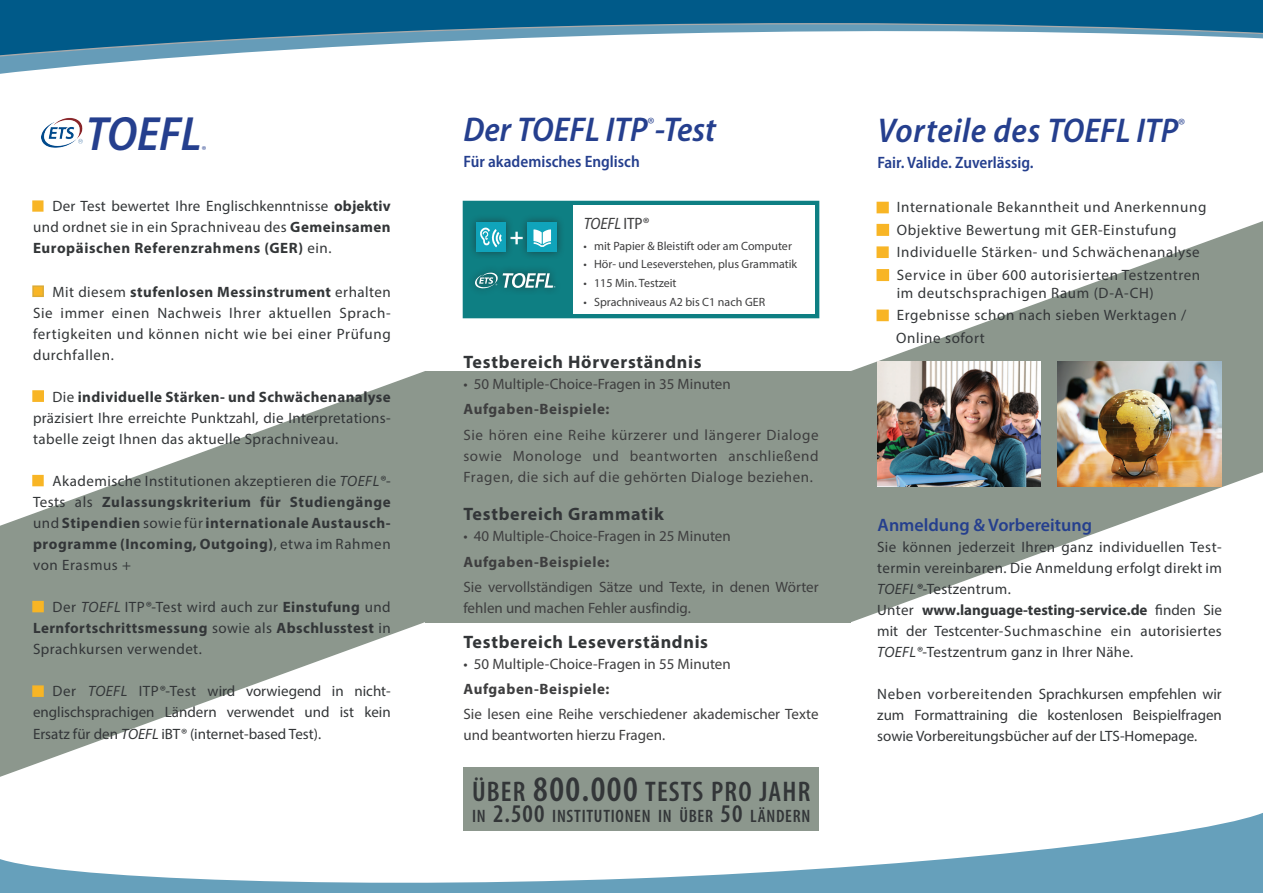
<style>
.page{position:relative;width:1263px;height:893px;background:#fff}
.page>*{position:absolute;margin:0;border:0;box-sizing:border-box;transform-origin:0 0}
.t1{font:italic 600 semi-condensed 48.3px "Myriad Pro";color:#253f8e}
.t2{font:italic 600 semi-condensed 34.5px "Myriad Pro";color:#253f8e}
.t3{font:600 condensed 28.5px "Myriad Pro";letter-spacing:.04em;color:#333638}
.t4{font:700 18px "Myriad Pro";letter-spacing:.04em;color:#333638}
.t5{font:600 condensed 18px "Myriad Pro";letter-spacing:.04em;color:#333638}
.t6{font:600 18px "Myriad Pro";color:#253f8e}
.t7{font:600 semi-condensed 16.5px "Myriad Pro";color:#253f8e}
.bullets{font:italic semi-condensed 16.5px "Myriad Pro";letter-spacing:-.005em;color:#3e3e3f}
.t8{font:15px/21px "Myriad Pro";letter-spacing:.03em;color:#333638;text-align:justify}
.example{font:15px/21px "Myriad Pro";color:#3e3e3f}
.t9{font:700 15px/21px "Myriad Pro";letter-spacing:.04em;color:#333638;text-align:justify}
.t10{font:15px/21px "Myriad Pro";color:#333638;text-align:right}
.example-2{font:700 15px "Myriad Pro";letter-spacing:.04em;color:#3e3e3f}
.t11{font:12px "Myriad Pro";color:#3e3e3f}
.t12{font:300 11.55px "Myriad Pro";color:#253f8e}
.s1{font-weight:700}
.s2{font-weight:400}
.s3{font-weight:400;font-style:italic}
.s4{font-style:italic}
.s5{font-style:normal}
.s6{font-size:36px}
.s7{font-size:25.5px}
.s8{font-weight:600;font-style:italic}
</style>
<div class="page">
<svg style="left:0;top:813px;width:1263px;height:80px"></svg>
<svg style="left:0;top:58px;width:168px;height:16px"></svg>
<div style="left:0;top:0;width:1263px;height:23px;background:#005a89"></div>
<svg style="left:0;top:23px;width:1263px;height:35px"></svg>
<svg style="left:0;top:371px;width:425px;height:406px;fill:#8c978d"></svg>
<div style="left:425px;top:371px;width:425px;height:251px;background:#8c978d"></div>
<svg style="left:850px;top:221px;width:413px;height:401px"></svg>
<div style="left:32px;top:200px;width:12px;height:12px;background:#f8b525;border:2px solid #f8b525"></div>
<div style="left:32px;top:390px;width:12px;height:12px;background:#f8b525;border:2px solid #f8b525"></div>
<div style="left:32px;top:475px;width:12px;height:11px;background:#f8b525;border:2px solid #f8b525"></div>
<div style="left:32px;top:285px;width:12px;height:12px;background:#f8b525;border:2px solid #dbab37"></div>
<div style="left:32px;top:601px;width:12px;height:11px;background:#f8b525;border:2px solid #f8b525"></div>
<div style="left:32px;top:685px;width:12px;height:12px;background:#f8b525;border:2px solid #f8b525"></div>
<div style="left:876px;top:202px;width:13px;height:11px;background:#f8b525;border:2px solid #f8b525"></div>
<div style="left:876px;top:224px;width:13px;height:12px;background:#f8b525;border:2px solid #f8b525"></div>
<div style="left:876px;top:246px;width:13px;height:12px;background:#f8b525;border:2px solid #f8b525"></div>
<div style="left:876px;top:269px;width:13px;height:12px;background:#f8b525;border:2px solid #f8b525"></div>
<div style="left:876px;top:310px;width:13px;height:11px;background:#f8b525;border:2px solid #f8b525"></div>
<div style="left:463px;top:201px;width:356px;height:117px;background:#0e7f83"></div>
<div style="left:573px;top:206px;width:241px;height:108px;background:#fff"></div>
<img style="left:877px;top:361px;width:164px;height:126px">
<img style="left:1058px;top:361px;width:164px;height:126px">
<img style="left:41px;top:118px;width:50px;height:30px">
<div style="left:463px;top:767px;width:356px;height:64px;background:#8c978d"></div>
<svg style="left:475px;top:272px;width:80px;height:17px"></svg>
<svg style="left:514px;top:232px;width:5px;height:12px"></svg>
<div style="left:468px;top:214px;width:46px;height:46px;background:#231f20;opacity:.6"></div>
<div style="left:476px;top:222px;width:30px;height:30px;background:#10a4bb"></div>
<svg style="left:480px;top:228px;width:22px;height:19px"></svg>
<div style="left:519px;top:214px;width:47px;height:46px;background:#231f20;opacity:.6"></div>
<div style="left:527px;top:222px;width:30px;height:30px;background:#10a4bb"></div>
<svg style="left:533px;top:229px;width:18px;height:18px"></svg>
<p class="t1" style="left:86px;top:108px;width:117px">TOEFL</p>
<p class="t12" style="left:202px;top:144px;width:6px">®</p>
<p class="t8" style="left:33px;top:195px;width:359px;text-indent:20px">Der Test bewertet Ihre Englischkenntnisse <span class="s1">objektiv </span>und ordnet sie in ein Sprachniveau des <span class="s1">Gemeinsamen Europäischen Referenzrahmens (GER)</span> ein.</p>
<p class="t8" style="left:33px;top:281px;width:359px;text-indent:20px">Mit diesem <span class="s1">stufenlosen Messinstrument</span> erhalten Sie immer einen Nachweis Ihrer aktuellen Sprach&shy;fertigkeiten und können nicht wie bei einer Prüfung durchfallen.</p>
<p class="t8" style="left:33px;top:386px;width:359px;text-indent:20px">Die <span class="s1">individuelle Stärken- und Schwächenanalyse </span>präzisiert Ihre erreichte Punktzahl, die Interpretations&shy;tabelle zeigt Ihnen das aktuelle Sprachniveau.</p>
<p class="t9" style="left:33px;top:470px;width:359px;text-indent:20px"><span class="s2">Akademische Institutionen akzeptieren die</span> <span class="s3">TOEFL®</span><span class="s2">- Tests als</span> Zulassungskriterium für Studiengänge <span class="s2">und</span> Stipendien <span class="s2">sowie für</span> internationale Austausch&shy;programme (Incoming, Outgoing)<span class="s2">, etwa im Rahmen von Erasmus +</span></p>
<p class="t8" style="left:33px;top:596px;width:359px;text-indent:20px">Der <span class="s4">TOEFL</span> ITP<span class="s4">®</span>-Test wird auch zur <span class="s1">Einstufung</span> und <span class="s1">Lernfortschrittsmessung</span> sowie als <span class="s1">Abschlusstest</span> in Sprachkursen verwendet.</p>
<p class="t10" style="left:33px;top:680px;width:359px">Der <span class="s4">TOEFL</span> ITP<span class="s4">®</span>-Test wird vorwiegend in nicht&shy;englischsprachigen Ländern verwendet und ist kein</p>
<p class="t10" style="left:33px;top:723px;width:290px">Ersatz für den <span class="s4">TOEFL</span> iBT<span class="s4">®</span> (internet-based Test).</p>
<p class="t2" style="left:463px;top:111px;width:254px">Der TOEFL ITP<sup>®</sup>-Test</p>
<p class="t7" style="left:463px;top:152px;width:178px">Für akademisches Englisch</p>
<p class="bullets" style="left:584px;top:214px;width:66px">TOEFL <span class="s5">ITP</span>®</p>
<p class="t11" style="left:584px;top:238px;width:210px">• mit Papier &amp; Bleistift oder am Computer</p>
<p class="t11" style="left:584px;top:257px;width:215px">• Hör- und Leseverstehen, plus Grammatik</p>
<p class="t11" style="left:584px;top:275px;width:94px">• 115 Min. Testzeit</p>
<p class="t11" style="left:584px;top:295px;width:183px">• Sprachniveaus A2 bis C1 nach GER</p>
<p class="t4" style="left:463px;top:350px;width:240px">Testbereich Hörverständnis</p>
<p class="example" style="left:463px;top:373px;width:269px">• 50 Multiple-Choice-Fragen in 35 Minuten</p>
<p class="example-2" style="left:463px;top:400px;width:148px">Aufgaben-Beispiele:</p>
<p class="example" style="left:463px;top:424px;width:357px;text-align:justify">Sie hören eine Reihe kürzerer und längerer Dialoge sowie Monologe und beantworten anschließend Fragen, die sich auf die gehörten Dialoge beziehen.</p>
<p class="t4" style="left:463px;top:502px;width:202px">Testbereich Grammatik</p>
<p class="example" style="left:463px;top:525px;width:269px">• 40 Multiple-Choice-Fragen in 25 Minuten</p>
<p class="example-2" style="left:463px;top:552px;width:148px">Aufgaben-Beispiele:</p>
<p class="example" style="left:463px;top:576px;width:357px">Sie vervollständigen Sätze und Texte, in denen Wörter fehlen und machen Fehler ausfindig.</p>
<p class="t4" style="left:463px;top:630px;width:246px">Testbereich Leseverständnis</p>
<p class="example" style="left:463px;top:653px;width:269px">• 50 Multiple-Choice-Fragen in 55 Minuten</p>
<p class="example-2" style="left:463px;top:679px;width:148px">Aufgaben-Beispiele:</p>
<p class="example" style="left:463px;top:704px;width:357px">Sie lesen eine Reihe verschiedener akademischer Texte und beantworten hierzu Fragen.</p>
<p class="t3" style="left:472px;top:773px;width:340px">ÜBER <span class="s6">800.000</span> TESTS PRO JAHR</p>
<p class="t5" style="left:472px;top:804px;width:340px">IN <span class="s7">2.500</span> INSTITUTIONEN IN ÜBER <span class="s7">50</span> LÄNDERN</p>
<p class="t2" style="left:877px;top:112px;width:309px">Vorteile des TOEFL ITP<sup>®</sup></p>
<p class="t7" style="left:877px;top:153px;width:158px">Fair. Valide. Zuverlässig.</p>
<p class="t8" style="left:897px;top:196px;width:311px;line-height:22.5px">Internationale Bekanntheit und Anerkennung<br>Objektive Bewertung mit GER-Einstufung</p>
<p class="t8" style="left:897px;top:242px;width:304px">Individuelle Stärken- und Schwächenanalyse</p>
<p class="t8" style="left:897px;top:266px;width:305px;line-height:18px">Service in über 600 autorisierten Testzentren im deutschsprachigen Raum (D-A-CH)</p>
<p class="t8" style="left:897px;top:305px;width:291px">Ergebnisse schon nach sieben Werktagen /</p>
<p class="t8" style="left:896px;top:327px;width:90px">Online sofort</p>
<p class="t6" style="left:877px;top:514px;width:216px">Anmeldung &amp; Vorbereitung</p>
<p class="t8" style="left:877px;top:536px;width:346px">Sie können jederzeit Ihren ganz individuellen Test&shy;termin vereinbaren. Die Anmeldung erfolgt direkt im <span class="s4">TOEFL</span><span class="s8">®</span>-Testzentrum.</p>
<p class="t8" style="left:877px;top:599px;width:346px">Unter <span class="s1">www.language-testing-service.de</span> finden Sie mit der Testcenter-Suchmaschine ein autorisiertes <span class="s4">TOEFL®</span>-Testzentrum ganz in Ihrer Nähe.</p>
<p class="t8" style="left:877px;top:683px;width:346px">Neben vorbereitenden Sprachkursen empfehlen wir zum Formattraining die kostenlosen Beispielfragen sowie Vorbereitungsbücher auf der LTS-Homepage.</p>
</div>
